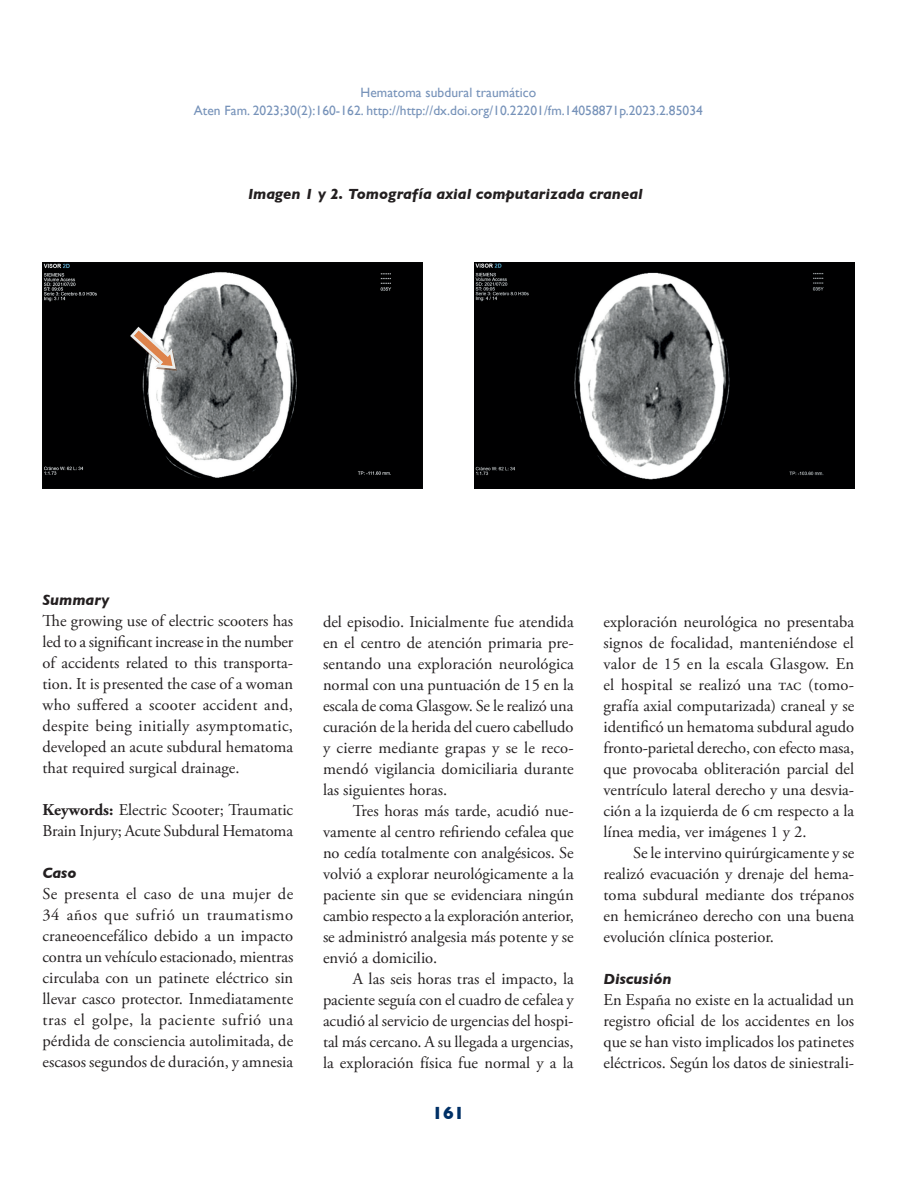
<style>
.page{position:relative;width:918px;height:1188px;background:#fff}
.page>*{position:absolute;margin:0;border:0;box-sizing:border-box;transform-origin:0 0}
.t1{font:700 18px "Gill Sans";color:#003066}
.t2{font:16.5px/21px "Adobe Garamond Pro";color:#231f20;text-align:justify}
.t3{font:16.5px/21px "Adobe Garamond Pro";letter-spacing:-.025em;color:#231f20}
.t4{font:italic 700 15px "Gill Sans";color:#231f20}
.t5{font:13.5px/18px "Gill Sans";letter-spacing:.005em;color:#7692b9;text-align:center}
.s1{font-weight:700}
</style>
<div class="page">
<img style="left:43px;top:263px;width:380px;height:226px">
<img style="left:474px;top:263px;width:380px;height:226px">
<p class="t5" style="left:194px;top:84px;width:511px">Hematoma subdural traumático<br>Aten Fam. 2023;30(2):160-162. http://http://dx.doi.org/10.22201/fm.14058871p.2023.2.85034</p>
<p class="t4" style="left:248px;top:185px;width:396px">Imagen 1 y 2. Tomografía axial computarizada craneal</p>
<p class="t4" style="left:43px;top:591px;width:68px">Summary</p>
<p class="t2" style="left:43px;top:611px;width:252px">The growing use of electric scooters has led to a significant increase in the number of accidents related to this transporta&shy;tion. It is presented the case of a woman who suffered a scooter accident and, despite being initially asymptomatic, developed an acute subdural hematoma that required surgical drainage.</p>
<p class="t3" style="left:43px;top:800px;width:252px"><span class="s1">Keywords:</span> Electric Scooter; Traumatic<br>Brain Injury; Acute Subdural Hematoma</p>
<p class="t4" style="left:43px;top:864px;width:36px">Caso</p>
<p class="t2" style="left:43px;top:884px;width:252px">Se presenta el caso de una mujer de 34 años que sufrió un traumatismo craneoencefálico debido a un impacto contra un vehículo estacionado, mientras circulaba con un patinete eléctrico sin llevar casco protector. Inmediatamente tras el golpe, la paciente sufrió una pérdida de consciencia autolimitada, de escasos segundos de duración, y amnesia</p>
<p class="t2" style="left:323px;top:612px;width:253px">del episodio. Inicialmente fue atendida en el centro de atención primaria pre&shy;sentando una exploración neurológica normal con una puntuación de 15 en la escala de coma Glasgow. Se le realizó una curación de la herida del cuero cabelludo y cierre mediante grapas y se le reco&shy;mendó vigilancia domiciliaria durante las siguientes horas.</p>
<p class="t2" style="left:323px;top:801px;width:252px;text-indent:30px">Tres horas más tarde, acudió nue&shy;vamente al centro refiriendo cefalea que no cedía totalmente con analgésicos. Se volvió a explorar neurológicamente a la paciente sin que se evidenciara ningún cambio respecto a la exploración anterior, se administró analgesia más potente y se envió a domicilio.</p>
<p class="t2" style="left:323px;top:969px;width:252px;text-indent:30px">A las seis horas tras el impacto, la paciente seguía con el cuadro de cefalea y acudió al servicio de urgencias del hospi&shy;tal más cercano. A su llegada a urgencias, la exploración física fue normal y a la</p>
<p class="t1" style="left:432px;top:1099px;width:34px">161</p>
<p class="t2" style="left:603px;top:612px;width:252px">exploración neurológica no presentaba signos de focalidad, manteniéndose el valor de 15 en la escala Glasgow. En el hospital se realizó una tac (tomo&shy;grafía axial computarizada) craneal y se identificó un hematoma subdural agudo fronto-parietal derecho, con efecto masa, que provocaba obliteración parcial del ventrículo lateral derecho y una desvia&shy;ción a la izquierda de 6 cm respecto a la línea media, ver imágenes 1 y 2.</p>
<p class="t2" style="left:603px;top:843px;width:252px;text-indent:30px">Se le intervino quirúrgicamente y se realizó evacuación y drenaje del hema&shy;toma subdural mediante dos trépanos en hemicráneo derecho con una buena evolución clínica posterior.</p>
<p class="t4" style="left:603px;top:970px;width:70px">Discusión</p>
<p class="t2" style="left:603px;top:990px;width:252px">En España no existe en la actualidad un registro oficial de los accidentes en los que se han visto implicados los patinetes eléctricos. Según los datos de siniestrali-</p>
</div>
